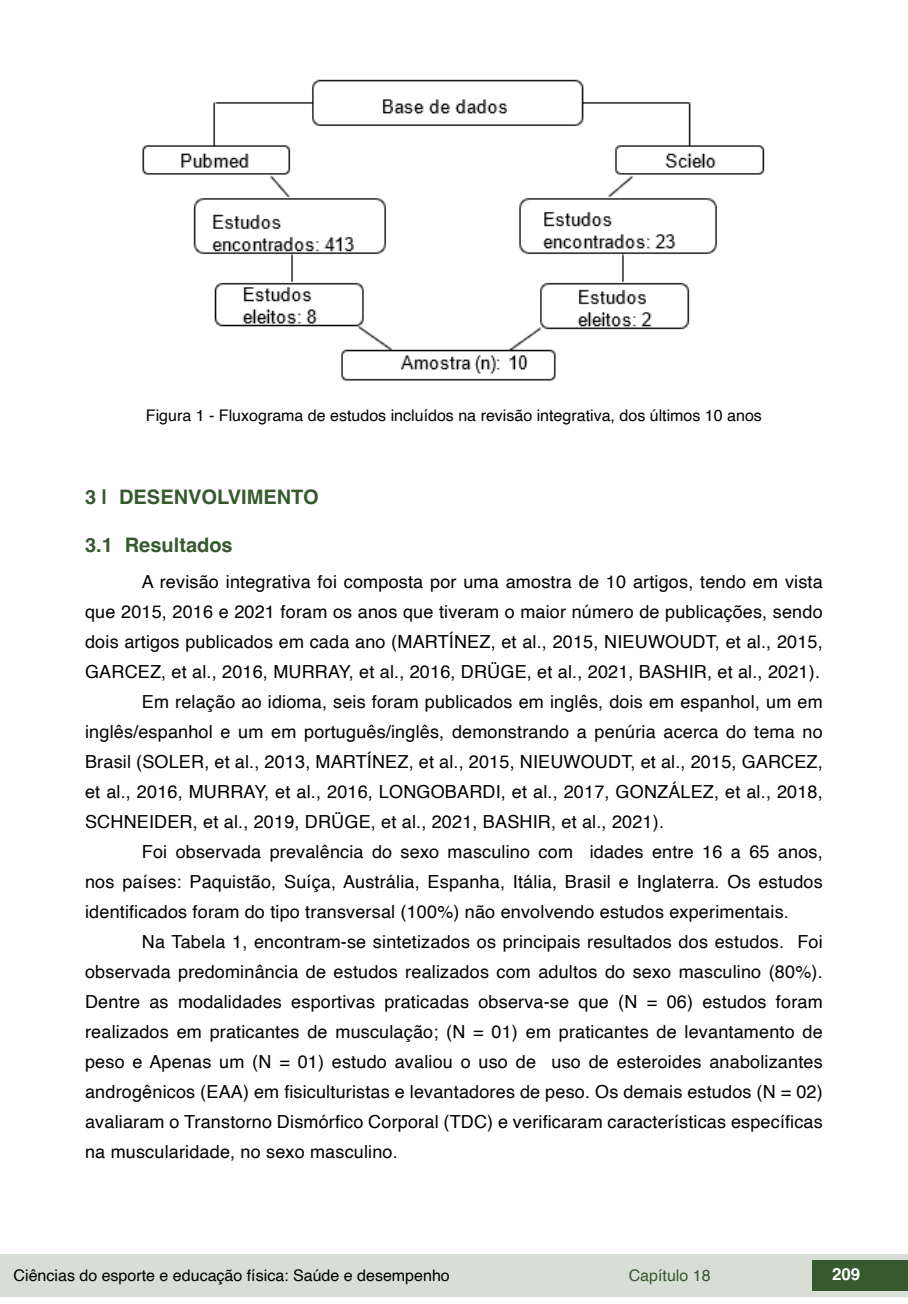
<style>
.page{position:relative;width:908px;height:1304px;background:#fff}
.page>*{position:absolute;margin:0;border:0;box-sizing:border-box;transform-origin:0 0}
.t1{font:700 20px "Helvetica";color:#36592e}
.t2{font:18px "Helvetica";letter-spacing:.01em;color:#000}
.t3{font:700 16.8px "Helvetica";color:#fff}
.t4{font:16px "Helvetica";color:#000}
.t5{font:16px "Helvetica";color:#36592e}
</style>
<div class="page">
<div style="left:0;top:1254px;width:906px;height:43px;background:#d7ded5"></div>
<div style="left:812px;top:1261px;width:95px;height:30px;background:#36592e"></div>
<img style="left:142px;top:79px;width:623px;height:302px">
<p class="t4" style="left:146px;top:403px;width:617px">Figura 1 - Fluxograma de estudos incluídos na revisão integrativa, dos últimos 10 anos</p>
<p class="t1" style="left:85px;top:485px;width:235px">3 | DESENVOLVIMENTO</p>
<p class="t1" style="left:85px;top:533px;width:149px">3.1 Resultados</p>
<p class="t2" style="left:142px;top:567px;width:682px">A revisão integrativa foi composta por uma amostra de 10 artigos, tendo em vista</p>
<p class="t2" style="left:85px;top:597px;width:738px">que 2015, 2016 e 2021 foram os anos que tiveram o maior número de publicações, sendo</p>
<p class="t2" style="left:85px;top:627px;width:738px">dois artigos publicados em cada ano (MARTÍNEZ, et al., 2015, NIEUWOUDT, et al., 2015,</p>
<p class="t2" style="left:85px;top:657px;width:736px">GARCEZ, et al., 2016, MURRAY, et al., 2016, DRÜGE, et al., 2021, BASHIR, et al., 2021).</p>
<p class="t2" style="left:142px;top:687px;width:682px">Em relação ao idioma, seis foram publicados em inglês, dois em espanhol, um em</p>
<p class="t2" style="left:85px;top:718px;width:738px">inglês/espanhol e um em português/inglês, demonstrando a penúria acerca do tema no</p>
<p class="t2" style="left:85px;top:748px;width:738px">Brasil (SOLER, et al., 2013, MARTÍNEZ, et al., 2015, NIEUWOUDT, et al., 2015, GARCEZ,</p>
<p class="t2" style="left:85px;top:778px;width:738px">et al., 2016, MURRAY, et al., 2016, LONGOBARDI, et al., 2017, GONZÁLEZ, et al., 2018,</p>
<p class="t2" style="left:85px;top:808px;width:580px">SCHNEIDER, et al., 2019, DRÜGE, et al., 2021, BASHIR, et al., 2021).</p>
<p class="t2" style="left:142px;top:838px;width:682px">Foi observada prevalência do sexo masculino com idades entre 16 a 65 anos,</p>
<p class="t2" style="left:85px;top:868px;width:738px">nos países: Paquistão, Suíça, Austrália, Espanha, Itália, Brasil e Inglaterra. Os estudos</p>
<p class="t2" style="left:85px;top:898px;width:705px">identificados foram do tipo transversal (100%) não envolvendo estudos experimentais.</p>
<p class="t2" style="left:142px;top:928px;width:682px">Na Tabela 1, encontram-se sintetizados os principais resultados dos estudos. Foi</p>
<p class="t2" style="left:85px;top:958px;width:738px">observada predominância de estudos realizados com adultos do sexo masculino (80%).</p>
<p class="t2" style="left:85px;top:988px;width:738px">Dentre as modalidades esportivas praticadas observa-se que (N = 06) estudos foram</p>
<p class="t2" style="left:85px;top:1018px;width:738px">realizados em praticantes de musculação; (N = 01) em praticantes de levantamento de</p>
<p class="t2" style="left:85px;top:1048px;width:738px">peso e Apenas um (N = 01) estudo avaliou o uso de uso de esteroides anabolizantes</p>
<p class="t2" style="left:85px;top:1078px;width:738px">androgênicos (EAA) em fisiculturistas e levantadores de peso. Os demais estudos (N = 02)</p>
<p class="t2" style="left:85px;top:1108px;width:738px">avaliaram o Transtorno Dismórfico Corporal (TDC) e verificaram características específicas</p>
<p class="t2" style="left:85px;top:1138px;width:314px">na muscularidade, no sexo masculino.</p>
<p class="t4" style="left:14px;top:1263px;width:437px">Ciências do esporte e educação física: Saúde e desempenho</p>
<p class="t5" style="left:628px;top:1263px;width:83px">Capítulo 18</p>
<p class="t3" style="left:831px;top:1264px;width:30px">209</p>
</div>
